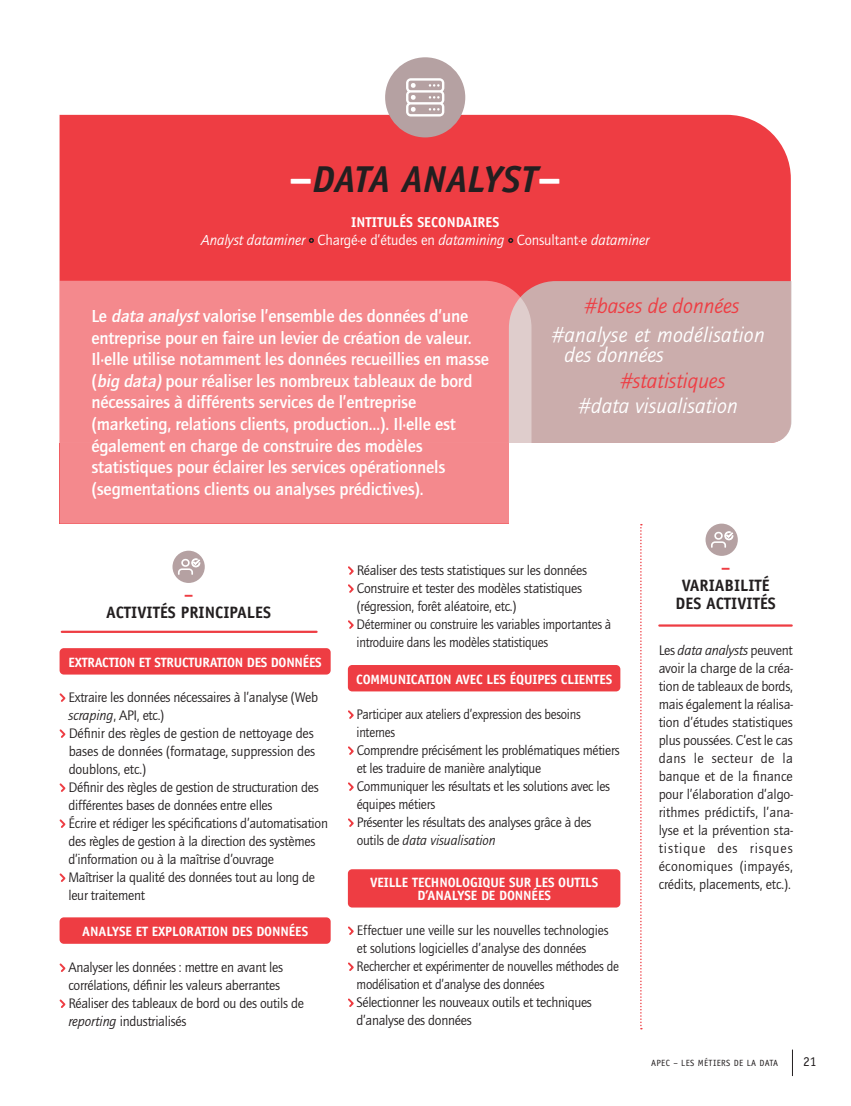
<style>
.page{position:relative;width:851px;height:1106px;background:#fff}
.page>*{position:absolute;margin:0;border:0;box-sizing:border-box;transform-origin:0 0}
.t1{font:italic 700 37.5px "Officina Sans";color:#231f20}
.t2{font:italic 21.45px/19.5px "Quay Itc T";color:#fff}
.t3{font:italic 21.45px "Quay Itc T";color:#ee3d43}
.t4{font:700 18px/21.6px "Quay Itc T";letter-spacing:-.01em;color:#fff}
.t5{font:700 16.5px/18px "Officina Sans";color:#231f20;text-align:center}
.t6{font:700 16.5px "Officina Sans";color:#ee3d43}
.t7{font:italic 15px "Quay Itc T";letter-spacing:-.005em;color:#fff}
.t8{font:14.25px/18px "Quay Itc T";letter-spacing:-.02em;color:#231f20}
.t9{font:14.25px/18px "Quay Itc T";letter-spacing:-.02em;color:#231f20;scale:.93 1}
.t10{font:14.25px/18px "Quay Itc T";letter-spacing:-.02em;color:#231f20;scale:.96 1}
.t11{font:700 14.25px "Officina Sans";color:#fff}
.t12{font:700 13.5px/13.5px "Officina Sans";letter-spacing:-.01em;color:#fff;text-align:center}
.t13{font:13.5px "Officina Sans";color:#231f20}
.t14{font:9px "Officina Sans";letter-spacing:.04em;color:#231f20}
.s1{font-style:normal;font-size:42px;color:#fff}
.s2{font-style:normal}
.s3{font-style:italic}
</style>
<div class="page">
<svg style="left:792px;top:1049px;width:1px;height:27px"></svg>
<div style="left:60px;top:115px;width:730px;height:166px;background:#ee3d43"></div>
<div style="left:531px;top:281px;width:260px;height:162px;background:#cbadac"></div>
<div style="left:385px;top:57px;width:80px;height:80px;background:#b5a1a2;border-radius:50%"></div>
<svg style="left:309px;top:238px;width:5px;height:5px"></svg>
<svg style="left:508px;top:238px;width:5px;height:5px"></svg>
<svg style="left:406px;top:78px;width:38px;height:38px"></svg>
<div style="left:60px;top:281px;width:471px;height:242px;background:#f4898d"></div>
<hr style="left:62px;top:630px;width:254px;height:3px;background:#ee3d43">
<div style="left:60px;top:648px;width:270px;height:26px;background:#ee3d43;border-radius:4px"></div>
<svg style="left:59px;top:693px;width:7px;height:9px"></svg>
<svg style="left:59px;top:729px;width:7px;height:9px"></svg>
<svg style="left:59px;top:783px;width:7px;height:9px"></svg>
<svg style="left:59px;top:819px;width:7px;height:9px"></svg>
<svg style="left:59px;top:873px;width:7px;height:9px"></svg>
<div style="left:60px;top:917px;width:270px;height:26px;background:#ee3d43;border-radius:4px"></div>
<svg style="left:59px;top:963px;width:7px;height:9px"></svg>
<svg style="left:59px;top:999px;width:7px;height:9px"></svg>
<svg style="left:348px;top:566px;width:6px;height:9px"></svg>
<svg style="left:348px;top:584px;width:6px;height:9px"></svg>
<svg style="left:348px;top:620px;width:6px;height:9px"></svg>
<div style="left:348px;top:665px;width:272px;height:26px;background:#ee3d43;border-radius:4px"></div>
<svg style="left:348px;top:710px;width:6px;height:9px"></svg>
<svg style="left:348px;top:746px;width:6px;height:9px"></svg>
<svg style="left:348px;top:782px;width:6px;height:9px"></svg>
<svg style="left:348px;top:818px;width:6px;height:9px"></svg>
<div style="left:348px;top:869px;width:272px;height:38px;background:#ee3d43;border-radius:4px"></div>
<svg style="left:348px;top:926px;width:6px;height:9px"></svg>
<svg style="left:348px;top:962px;width:6px;height:9px"></svg>
<svg style="left:348px;top:998px;width:6px;height:9px"></svg>
<div style="left:172px;top:550px;width:33px;height:33px;background:#b5a1a2;border-radius:50%"></div>
<svg style="left:178px;top:558px;width:22px;height:17px"></svg>
<svg style="left:640px;top:524px;width:1px;height:505px"></svg>
<hr style="left:659px;top:624px;width:132px;height:2px;background:#ee3d43">
<div style="left:705px;top:523px;width:32px;height:33px;background:#b5a1a2;border-radius:50%"></div>
<svg style="left:711px;top:531px;width:22px;height:17px"></svg>
<h1 class="t1" style="left:289px;top:157px;width:273px"><span class="s1">–</span>DATA ANALYST<span class="s1">–</span></h1>
<p class="t11" style="left:351px;top:213px;width:150px">INTITULÉS SECONDAIRES</p>
<p class="t7" style="left:201px;top:231px;width:450px">Analyst dataminer <span class="s2">Chargé·e d’études en</span> datamining <span class="s2">Consultant·e</span> dataminer</p>
<p class="t4" style="left:91px;top:305px;width:399px">Le <span class="s3">data analyst</span>valorise l’ensemble des données d’une entreprise pour en faire un levier de création de valeur.<br>Il·elle utilise notamment les données recueillies en masse (<span class="s3">big data)</span>pour réaliser les nombreux tableaux de bord nécessaires à différents services de l’entreprise (marketing, relations clients, production…). Il·elle est également en charge de construire des modèles statistiques pour éclairer les services opérationnels (segmentations clients ou analyses prédictives).</p>
<h2 class="t3" style="left:584px;top:293px;width:156px">#bases de données</h2>
<h2 class="t2" style="left:564px;top:325px;width:202px;text-indent:-13px">#analyse et modélisation des données</h2>
<h2 class="t3" style="left:620px;top:368px;width:106px">#statistiques</h2>
<h2 class="t2" style="left:578px;top:396px;width:161px">#data visualisation</h2>
<p class="t6" style="left:184px;top:584px;width:11px">–</p>
<p class="t5" style="left:106px;top:603px;width:166px">ACTIVITÉS PRINCIPALES</p>
<p class="t12" style="left:69px;top:655px;width:254px">EXTRACTION ET STRUCTURATION DES DONNÉES</p>
<p class="t8" style="left:68px;top:688px;width:261px">Extraire les données nécessaires à l’analyse (Web <span class="s3">scraping</span>, API, etc.)<br>Définir des règles de gestion de nettoyage des bases de données (formatage, suppression des doublons, etc.)<br>Définir des règles de gestion de structuration des différentes bases de données entre elles<br>Écrire et rédiger les spécifications d’automatisation des règles de gestion à la direction des systèmes d’information ou à la maîtrise d’ouvrage<br>Maîtriser la qualité des données tout au long de leur traitement</p>
<p class="t12" style="left:82px;top:924px;width:227px">ANALYSE ET EXPLORATION DES DONNÉES</p>
<p class="t8" style="left:68px;top:958px;width:237px">Analyser les données : mettre en avant les corrélations, définir les valeurs aberrantes Réaliser des tableaux de bord ou des outils de <span class="s3">reporting</span> industrialisés</p>
<p class="t8" style="left:356px;top:561px;width:256px">Réaliser des tests statistiques sur les données Construire et tester des modèles statistiques (régression, forêt aléatoire, etc.)<br>Déterminer ou construire les variables importantes à introduire dans les modèles statistiques</p>
<p class="t12" style="left:356px;top:672px;width:258px">COMMUNICATION AVEC LES ÉQUIPES CLIENTES</p>
<p class="t9" style="left:356px;top:705px;width:284px">Participer aux ateliers d’expression des besoins internes<br>Comprendre précisément les problématiques métiers et les traduire de manière analytique<br>Communiquer les résultats et les solutions avec les équipes métiers<br>Présenter les résultats des analyses grâce à des outils de <span class="s3">data visualisation</span></p>
<p class="t12" style="left:370px;top:875px;width:230px">VEILLE TECHNOLOGIQUE SUR LES OUTILS<br>D’ANALYSE DE DONNÉES</p>
<p class="t10" style="left:356px;top:921px;width:275px">Effectuer une veille sur les nouvelles technologies et solutions logicielles d’analyse des données Rechercher et expérimenter de nouvelles méthodes de modélisation et d’analyse des données<br>Sélectionner les nouveaux outils et techniques d’analyse des données</p>
<p class="t6" style="left:721px;top:557px;width:11px">–</p>
<p class="t5" style="left:675px;top:576px;width:102px">VARIABILITÉ<br>DES ACTIVITÉS</p>
<p class="t8" style="left:658px;top:641px;width:136px;text-align:justify">Les <span class="s3">data analysts</span> peuvent avoir la charge de la créa&shy;tion de tableaux de bords, mais également la réalisa&shy;tion d’études statistiques plus poussées. C’est le cas dans le secteur de la banque et de la finance pour l’élaboration d’algo&shy;rithmes prédictifs, l’ana&shy;lyse et la prévention sta&shy;tistique des risques économiques (impayés, crédits, placements, etc.).</p>
<p class="t14" style="left:651px;top:1057px;width:128px">APEC – LES MÉTIERS DE LA DATA</p>
<p class="t13" style="left:802px;top:1053px;width:15px">21</p>
</div>
